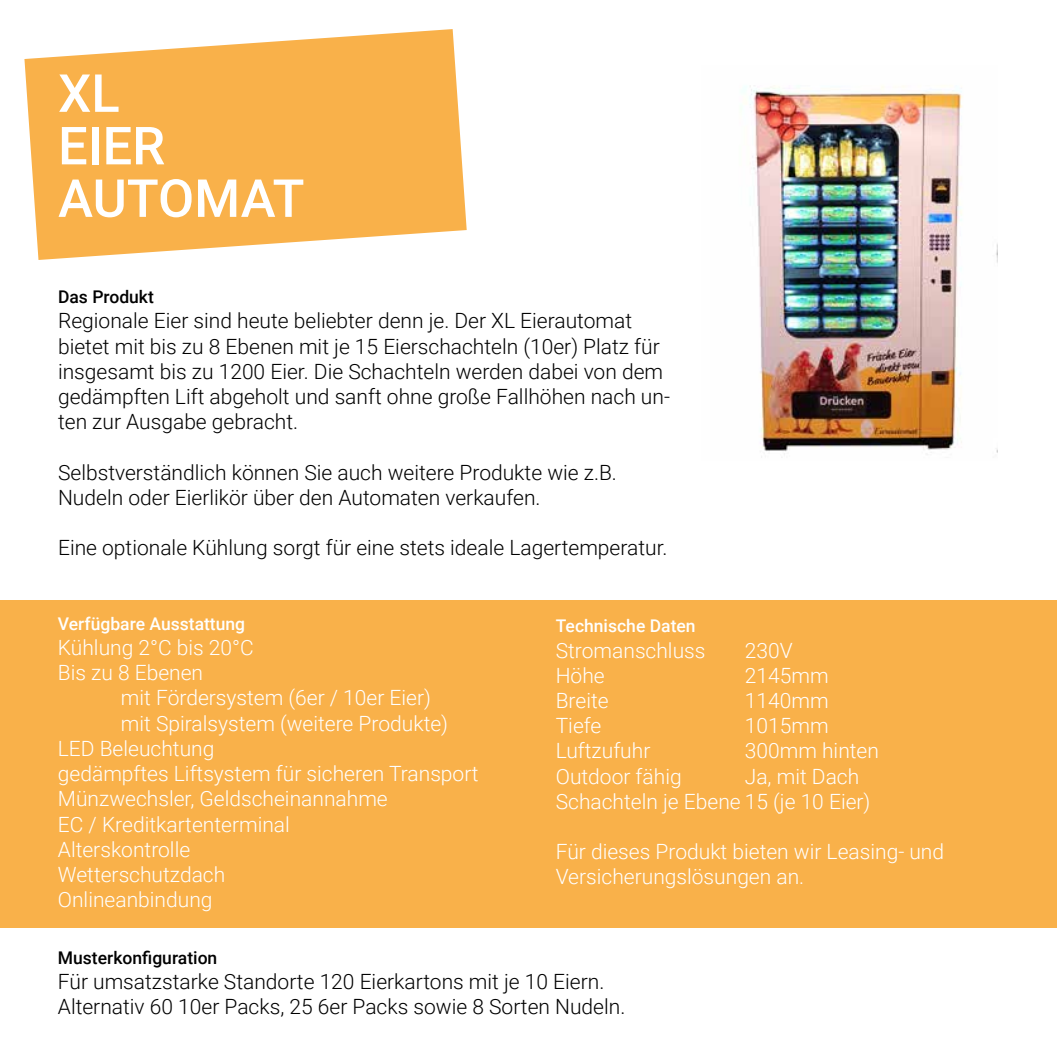
<style>
.page{position:relative;width:1057px;height:1057px;background:#fff}
.page>*{position:absolute;margin:0;border:0;box-sizing:border-box;transform-origin:0 0}
.t1{font:500 52.5px/52.5px "Roboto";color:#fff}
.t2{font:300 21px/25.2px "Roboto";color:#000}
.t3{font:300 21px/25.2px "Roboto";color:#fff}
.t4{font:500 17.5px "Roboto";color:#fff}
.t5{font:500 17.5px "Roboto";color:#000}
</style>
<div class="page">
<div style="left:0;top:600px;width:1057px;height:327px;background:#f9b14a"></div>
<svg style="left:24px;top:29px;width:443px;height:231px;background:#f9bd66"></svg>
<img style="left:742px;top:85px;width:255px;height:373px">
<h1 class="t1" style="left:58px;top:65px;width:248px">XL<br>EIER<br>AUTOMAT</h1>
<p class="t5" style="left:58px;top:285px;width:97px">Das Produkt</p>
<p class="t2" style="left:58px;top:307px;width:613px">Regionale Eier sind heute beliebter denn je. Der XL Eierautomat bietet mit bis zu 8 Ebenen mit je 15 Eierschachteln (10er) Platz für insgesamt bis zu 1200 Eier. Die Schachteln werden dabei von dem gedämpften Lift abgeholt und sanft ohne große Fallhöhen nach un&shy;ten zur Ausgabe gebracht.</p>
<p class="t2" style="left:58px;top:459px;width:560px">Selbstverständlich können Sie auch weitere Produkte wie z.B.<br>Nudeln oder Eierlikör über den Automaten verkaufen.</p>
<p class="t2" style="left:58px;top:534px;width:611px">Eine optionale Kühlung sorgt für eine stets ideale Lagertemperatur.</p>
<p class="t4" style="left:58px;top:611px;width:189px">Verfügbare Ausstattung</p>
<p class="t3" style="left:58px;top:634px;width:197px">Kühlung 2°C bis 20°C<br>Bis zu 8 Ebenen</p>
<p class="t3" style="left:121px;top:684px;width:312px">mit Fördersystem (6er / 10er Eier)</p>
<p class="t3" style="left:121px;top:710px;width:329px">mit Spiralsystem (weitere Produkte)</p>
<p class="t3" style="left:58px;top:735px;width:158px">LED Beleuchtung</p>
<p class="t3" style="left:58px;top:760px;width:422px">gedämpftes Liftsystem für sicheren Transport</p>
<p class="t3" style="left:58px;top:785px;width:331px">Münzwechsler, Geldscheinannahme</p>
<p class="t3" style="left:58px;top:810px;width:233px">EC / Kreditkartenterminal</p>
<p class="t3" style="left:58px;top:836px;width:134px">Alterskontrolle</p>
<p class="t3" style="left:58px;top:861px;width:169px">Wetterschutzdach</p>
<p class="t3" style="left:58px;top:886px;width:156px">Onlineanbindung</p>
<p class="t4" style="left:556px;top:614px;width:141px">Technische Daten</p>
<p class="t3" style="left:556px;top:636px;width:151px">Stromanschluss</p>
<p class="t3" style="left:745px;top:636px;width:49px">230V</p>
<p class="t3" style="left:556px;top:662px;width:51px">Höhe</p>
<p class="t3" style="left:745px;top:662px;width:85px">2145mm</p>
<p class="t3" style="left:556px;top:687px;width:54px">Breite</p>
<p class="t3" style="left:745px;top:687px;width:85px">1140mm</p>
<p class="t3" style="left:556px;top:712px;width:47px">Tiefe</p>
<p class="t3" style="left:745px;top:712px;width:85px">1015mm</p>
<p class="t3" style="left:556px;top:737px;width:96px">Luftzufuhr</p>
<p class="t3" style="left:745px;top:737px;width:136px">300mm hinten</p>
<p class="t3" style="left:556px;top:762px;width:127px">Outdoor fähig</p>
<p class="t3" style="left:556px;top:762px;width:316px;text-indent:189px">Ja, mit Dach<br>Schachteln je Ebene 15 (je 10 Eier)</p>
<p class="t3" style="left:556px;top:838px;width:390px">Für dieses Produkt bieten wir Leasing- und<br>Versicherungslösungen an.</p>
<p class="t5" style="left:58px;top:945px;width:161px">Musterkonfiguration</p>
<p class="t2" style="left:58px;top:968px;width:569px">Für umsatzstarke Standorte 120 Eierkartons mit je 10 Eiern.<br>Alternativ 60 10er Packs, 25 6er Packs sowie 8 Sorten Nudeln.</p>
</div>
